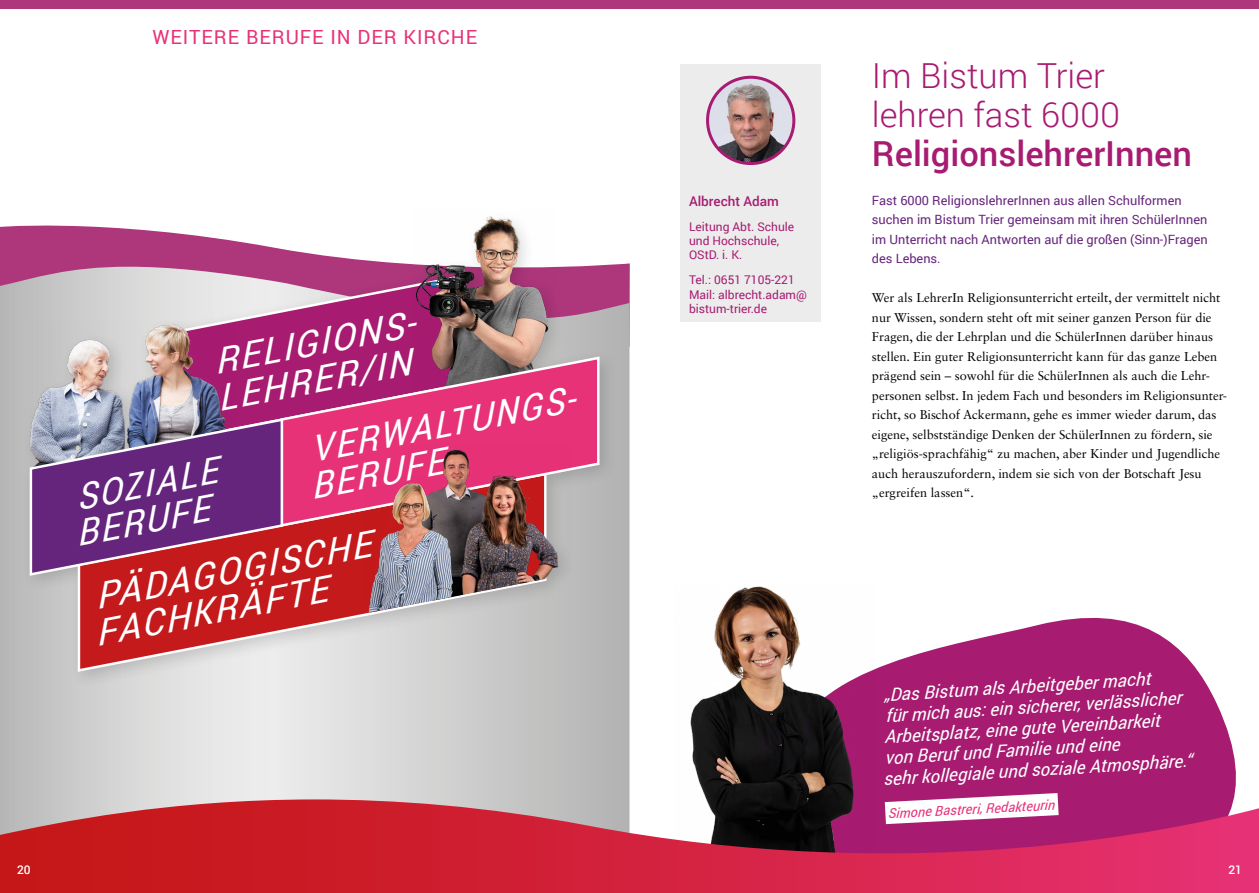
<style>
.page{position:relative;width:1259px;height:893px;background:#fff}
.page>*{position:absolute;margin:0;border:0;box-sizing:border-box;transform-origin:0 0}
.t1{font:italic 36px/36px "Roboto";color:#fff;scale:1.04 1}
.t2{font:italic 36px/36px "Roboto";color:#fff}
.t3{font:300 34.5px/39px "Roboto";color:#a71b71}
.t4{font:500 34.5px "Roboto";color:#a71b71}
.t5{font:19.5px "Roboto";letter-spacing:.05em;color:#e83278}
.t6{font:italic 18px "Roboto";color:#fff}
.t7{font:italic 13.5px "Roboto";color:#e83278}
.t8{font:500 13.5px "Roboto";color:#a71b71}
.t9{font:12.75px/19.5px "Sabon LT Std";color:#000}
.t10{font:12.75px/19.5px "Roboto";color:#66257d}
.t11{font:12px/14.4px "Roboto";color:#a71b71}
.t12{font:500 12px "Roboto";color:#fff}
</style>
<div class="page">
<div style="left:0;top:0;width:1259px;height:9px;background:#ae367b"></div>
<svg style="left:0;top:267px;width:629px;height:532px;background:#cecccd"></svg>
<div style="left:680px;top:64px;width:141px;height:258px;background:#ececec"></div>
<img style="left:707px;top:77px;width:87px;height:87px;border-radius:43px">
<div style="left:706px;top:76px;width:89px;height:89px;border:3px solid #a71b71;border-radius:50%"></div>
<svg style="left:874px;top:617px;width:362px;height:182px;fill:#a71b71"></svg>
<img style="left:690px;top:586px;width:184px;height:213px">
<div style="left:20px;top:209px;width:598px;height:481px;background:#000;opacity:.15"></div>
<svg style="left:77px;top:577px;width:471px;height:96px;background:#ce7e7f"></svg>
<img style="left:411px;top:209px;width:143px;height:146px">
<svg style="left:28px;top:278px;width:425px;height:299px;background:#a2618c"></svg>
<svg style="left:279px;top:355px;width:322px;height:173px;background:#d13f7c"></svg>
<img style="left:408px;top:444px;width:166px;height:161px">
<img style="left:364px;top:475px;width:96px;height:139px">
<svg style="left:0;top:799px;width:1259px;height:94px;background:#c2314e"></svg>
<svg style="left:885px;top:793px;width:173px;height:31px"></svg>
<h3 class="t5" style="left:152px;top:23px;width:326px">WEITERE BERUFE IN DER KIRCHE</h3>
<h1 class="t1" style="left:207px;top:343px;width:209px;line-height:37.3px;rotate:-11deg">RELIGIONS-<br>LEHRER/IN</h1>
<h1 class="t2" style="left:300px;top:432px;width:303px;rotate:-11deg">VERWALTUNGS-<br>BERUFE</h1>
<h1 class="t2" style="left:66px;top:480px;width:152px;rotate:-11deg">SOZIALE<br>BERUFE</h1>
<h1 class="t1" style="left:85px;top:579px;width:278px;rotate:-11deg">PÄDAGOGISCHE<br>FACHKRÄFTE</h1>
<p class="t8" style="left:689px;top:191px;width:91px">Albrecht Adam</p>
<p class="t11" style="left:689px;top:219px;width:107px">Leitung Abt. Schule und Hochschule,<br>OStD. i. K.</p>
<p class="t11" style="left:689px;top:273px;width:119px">Tel.: 0651 7105-221<br>Mail: albrecht.adam@ bistum-trier.de</p>
<h2 class="t3" style="left:872px;top:55px;width:250px">Im Bistum Trier lehren fast 6000</h2>
<h2 class="t4" style="left:872px;top:129px;width:322px">ReligionslehrerInnen</h2>
<p class="t10" style="left:872px;top:190px;width:337px">Fast 6000 ReligionslehrerInnen aus allen Schulformen suchen im Bistum Trier gemeinsam mit ihren SchülerInnen im Unterricht nach Antworten auf die großen (Sinn-)Fragen des Lebens.</p>
<p class="t9" style="left:872px;top:288px;width:357px">Wer als LehrerIn Religionsunterricht erteilt, der vermittelt nicht nur Wissen, sondern steht oft mit seiner ganzen Person für die Fragen, die der Lehrplan und die SchülerInnen darüber hinaus stellen. Ein guter Religionsunterricht kann für das ganze Leben prägend sein – sowohl für die SchülerInnen als auch die Lehr&shy;personen selbst. In jedem Fach und besonders im Religionsunter&shy;richt, so Bischof Ackermann, gehe es immer wieder darum, das eigene, selbstständige Denken der SchülerInnen zu fördern, sie „religiös-sprachfähig“ zu machen, aber Kinder und Jugendliche auch herauszufordern, indem sie sich von der Botschaft Jesu „ergreifen lassen“.</p>
<h3 class="t6" style="left:883px;top:683px;width:269px;rotate:-4deg">„Das Bistum als Arbeitgeber macht</h3>
<h3 class="t6" style="left:885px;top:705px;width:298px;rotate:-4deg">für mich aus: ein sicherer, verlässlicher</h3>
<h3 class="t6" style="left:884px;top:725px;width:278px;rotate:-4deg">Arbeitsplatz, eine gute Vereinbarkeit</h3>
<h3 class="t6" style="left:884px;top:746px;width:237px;rotate:-4deg">von Beruf und Familie und eine</h3>
<h3 class="t6" style="left:883px;top:768px;width:311px;rotate:-4deg">sehr kollegiale und soziale Atmosphäre.“</h3>
<p class="t7" style="left:888px;top:804px;width:168px;rotate:-3deg">Simone Bastreri, Redakteurin</p>
<p class="t12" style="left:17px;top:861px;width:15px">20</p>
<p class="t12" style="left:1228px;top:861px;width:15px">21</p>
</div>
